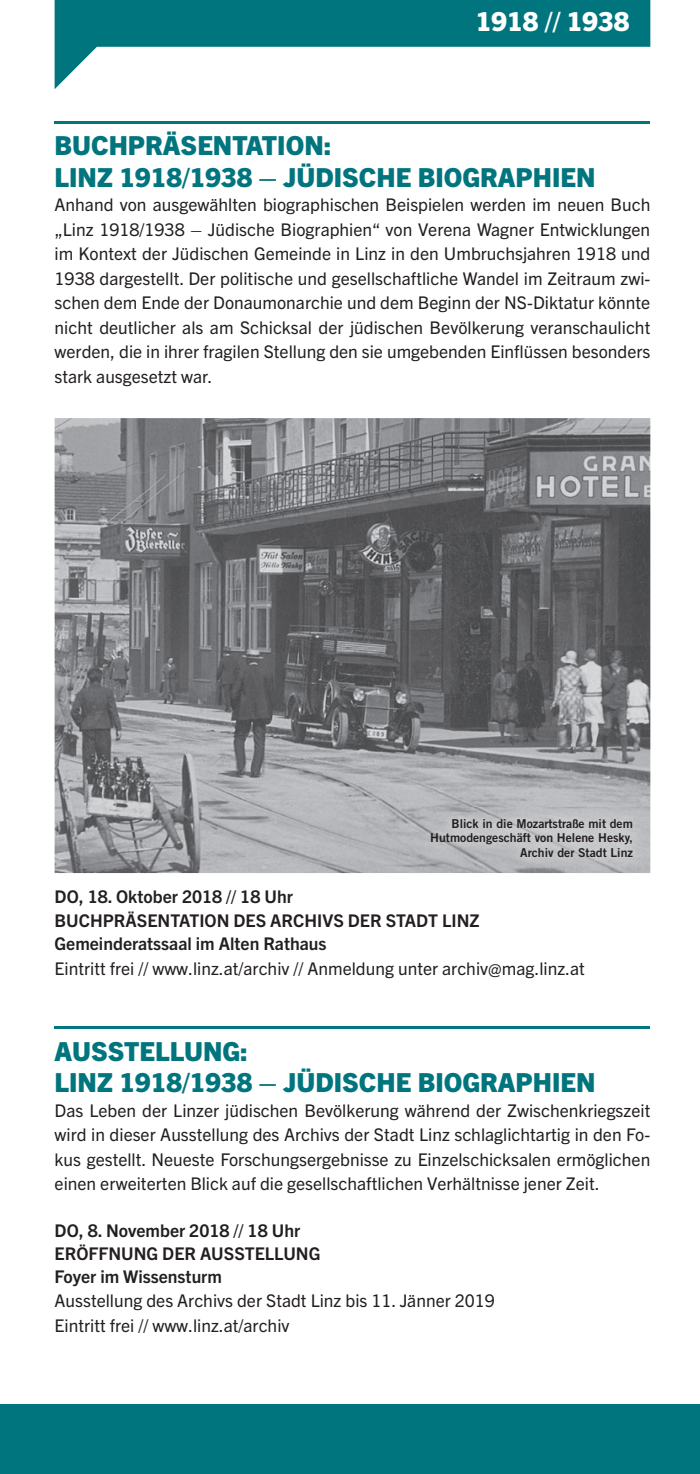
<style>
.page{position:relative;width:700px;height:1474px;background:#fff}
.page>*{position:absolute;margin:0;border:0;box-sizing:border-box;transform-origin:0 0}
.t1{font:800 26.25px/31.5px "Trade Gothic Next LT Pro";color:#00757e}
.t2{font:800 26.25px "Trade Gothic Next LT Pro";color:#fff}
.t3{font:17.5px/24.5px "Trade Gothic Next LT Pro";color:#231f20;text-align:justify}
.t4{font:700 17.5px/22.8px "Trade Gothic Next LT Pro";color:#231f20}
.t5{font:12.25px/14.7px "Trade Gothic LT Std Bd 2";color:#231f20;text-align:right}
</style>
<div class="page">
<img style="left:55px;top:418px;width:595px;height:455px">
<svg style="left:55px;top:0;width:595px;height:89px;fill:#00757e"></svg>
<div style="left:0;top:1404px;width:699px;height:69px;background:#00757e"></div>
<hr style="left:55px;top:122px;width:595px;height:2px;background:#00757e">
<hr style="left:55px;top:1026px;width:595px;height:3px;background:#00757e">
<img style="left:420px;top:807px;width:222px;height:61px">
<h1 class="t2" style="left:475px;top:3px;width:155px">1918 // 1938</h1>
<h1 class="t1" style="left:55px;top:128px;width:542px">BUCHPRÄSENTATION:<br>LINZ 1918/1938 – JÜDISCHE BIOGRAPHIEN</h1>
<p class="t3" style="left:55px;top:192px;width:597px">Anhand von ausgewählten biographischen Beispielen werden im neuen Buch „Linz 1918/1938 – Jüdische Biographien“ von Verena Wagner Entwicklungen im Kontext der Jüdischen Gemeinde in Linz in den Umbruchsjahren 1918 und 1938 dargestellt. Der politische und gesellschaftliche Wandel im Zeitraum zwi&shy;schen dem Ende der Donaumonarchie und dem Beginn der NS-Diktatur könnte nicht deutlicher als am Schicksal der jüdischen Bevölkerung veranschaulicht werden, die in ihrer fragilen Stellung den sie umgebenden Einflüssen besonders stark ausgesetzt war.</p>
<p class="t5" style="left:430px;top:815px;width:204px">Blick in die Mozartstraße mit dem<br>Hutmodengeschäft von Helene Hesky,<br>Archiv der Stadt Linz</p>
<p class="t4" style="left:55px;top:883px;width:426px;line-height:24.5px">DO, 18. Oktober 2018 // 18 Uhr<br>BUCHPRÄSENTATION DES ARCHIVS DER STADT LINZ</p>
<p class="t4" style="left:55px;top:931px;width:273px">Gemeinderatssaal im Alten Rathaus</p>
<p class="t3" style="left:55px;top:955px;width:531px">Eintritt frei // www.linz.at/archiv // Anmeldung unter archiv@mag.linz.at</p>
<h1 class="t1" style="left:55px;top:1033px;width:542px">AUSSTELLUNG:<br>LINZ 1918/1938 – JÜDISCHE BIOGRAPHIEN</h1>
<p class="t3" style="left:55px;top:1096px;width:597px">Das Leben der Linzer jüdischen Bevölkerung während der Zwischenkriegszeit wird in dieser Ausstellung des Archivs der Stadt Linz schlaglichtartig in den Fo&shy;kus gestellt. Neueste Forschungsergebnisse zu Einzelschicksalen ermöglichen einen erweiterten Blick auf die gesellschaftlichen Verhältnisse jener Zeit.</p>
<p class="t4" style="left:55px;top:1218px;width:267px">DO, 8. November 2018 // 18 Uhr<br>ERÖFFNUNG DER AUSSTELLUNG<br>Foyer im Wissensturm</p>
<p class="t3" style="left:55px;top:1287px;width:442px">Ausstellung des Archivs der Stadt Linz bis 11. Jänner 2019<br>Eintritt frei // www.linz.at/archiv</p>
</div>
